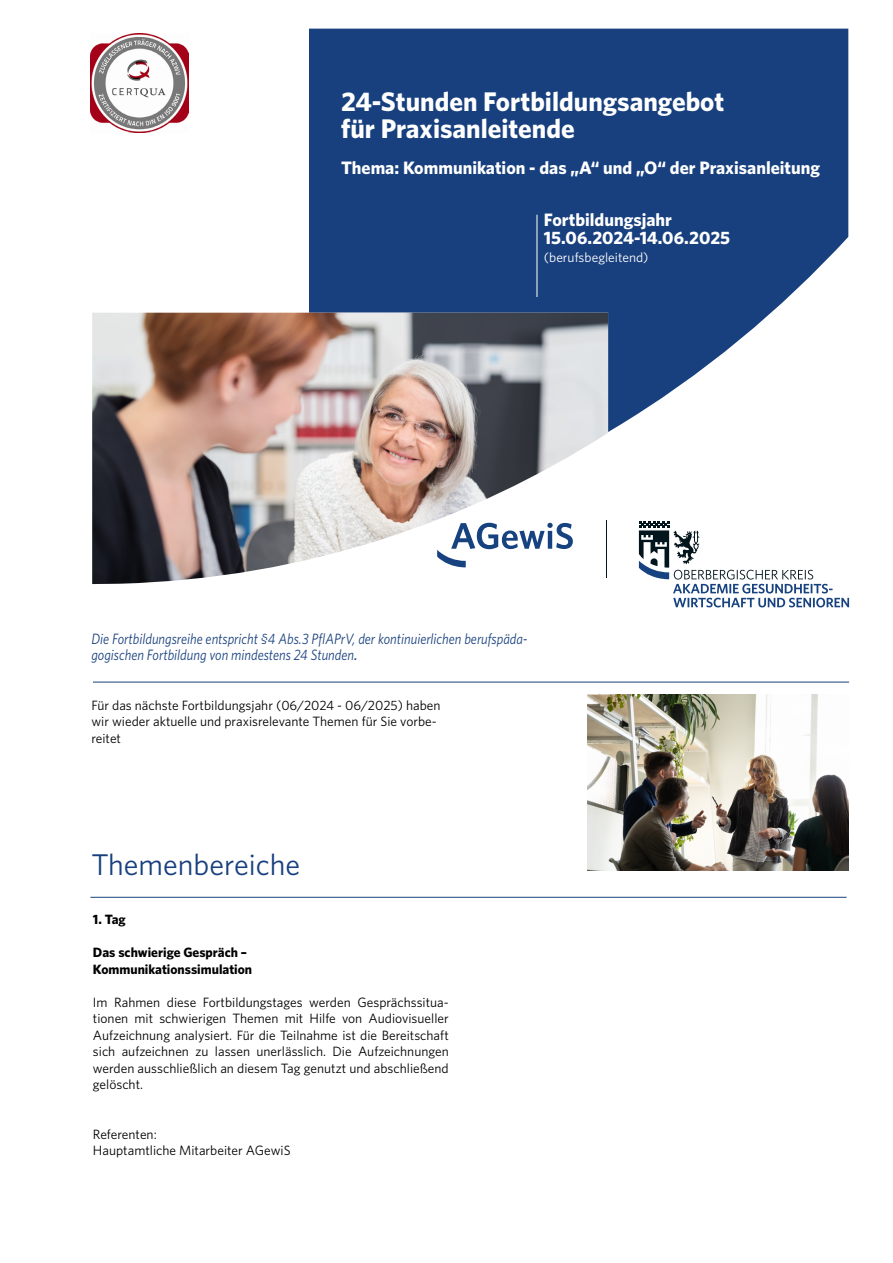
<style>
.page{position:relative;width:893px;height:1263px;background:#fff}
.page>*{position:absolute;margin:0;border:0;box-sizing:border-box;transform-origin:0 0}
.t1{font:30px "Whitney";color:#18407e}
.t2{font:700 27px/27px "Whitney";color:#fff}
.t3{font:700 18px/18px "Whitney";color:#fff}
.t4{font:italic 15px/16.5px "Whitney";color:#18407e;scale:.9 1}
.t5{font:13.5px/16.5px "Whitney";color:#000}
.t6{font:700 13.5px/16.5px "Whitney";color:#000}
.t7{font:13.5px "Whitney";color:#fff}
.s1{font-weight:500}
</style>
<div class="page">
<hr style="left:93px;top:682px;width:756px;height:1px;background:#18407e">
<svg style="left:309px;top:29px;width:539px;height:520px;fill:#18407e"></svg>
<hr style="left:537px;top:215px;width:1px;height:82px;background:#fff">
<img style="left:92px;top:313px;width:516px;height:271px">
<img style="left:91px;top:34px;width:97px;height:98px">
<img style="left:588px;top:695px;width:260px;height:176px">
<hr style="left:90px;top:897px;width:757px;height:1px;background:#18407e">
<hr style="left:606px;top:520px;width:1px;height:58px;background:#03151c">
<svg style="left:437px;top:523px;width:136px;height:44px"></svg>
<svg style="left:639px;top:521px;width:210px;height:86px"></svg>
<h2 class="t2" style="left:341px;top:87px;width:385px">24-Stunden Fortbildungsangebot für Praxisanleitende</h2>
<h3 class="t3" style="left:341px;top:158px;width:480px">Thema: Kommunikation - das „A“ und „O“ der Praxisanleitung</h3>
<h3 class="t3" style="left:544px;top:210px;width:188px">Fortbildungsjahr<br>15.06.2024-14.06.2025</h3>
<p class="t7" style="left:544px;top:248px;width:106px">(berufsbegleitend)</p>
<p class="t4" style="left:91px;top:630px;width:486px">Die Fortbildungsreihe entspricht §4 Abs.3 PflAPrV, der kontinuierlichen berufspäda&shy;gogischen Fortbildung von mindestens 24 Stunden<span class="s1">.</span></p>
<p class="t5" style="left:91px;top:696px;width:351px">Für das nächste Fortbildungsjahr (06/2024 - 06/2025) haben wir wieder aktuelle und praxisrelevante Themen für Sie vorbe&shy;reitet</p>
<h1 class="t1" style="left:91px;top:844px;width:210px">Themenbereiche</h1>
<p class="t6" style="left:93px;top:911px;width:34px">1. Tag</p>
<p class="t6" style="left:93px;top:944px;width:161px">Das schwierige Gespräch –<br>Kommunikationssimulation</p>
<p class="t5" style="left:93px;top:993px;width:357px;text-align:justify">Im Rahmen diese Fortbildungstages werden Gesprächssitua&shy;tionen mit schwierigen Themen mit Hilfe von Audiovisueller Aufzeichnung analysiert. Für die Teilnahme ist die Bereitschaft sich aufzeichnen zu lassen unerlässlich. Die Aufzeichnungen werden ausschließlich an diesem Tag genutzt und abschließend gelöscht.</p>
<p class="t5" style="left:93px;top:1125px;width:199px">Referenten:<br>Hauptamtliche Mitarbeiter AGewiS</p>
</div>
